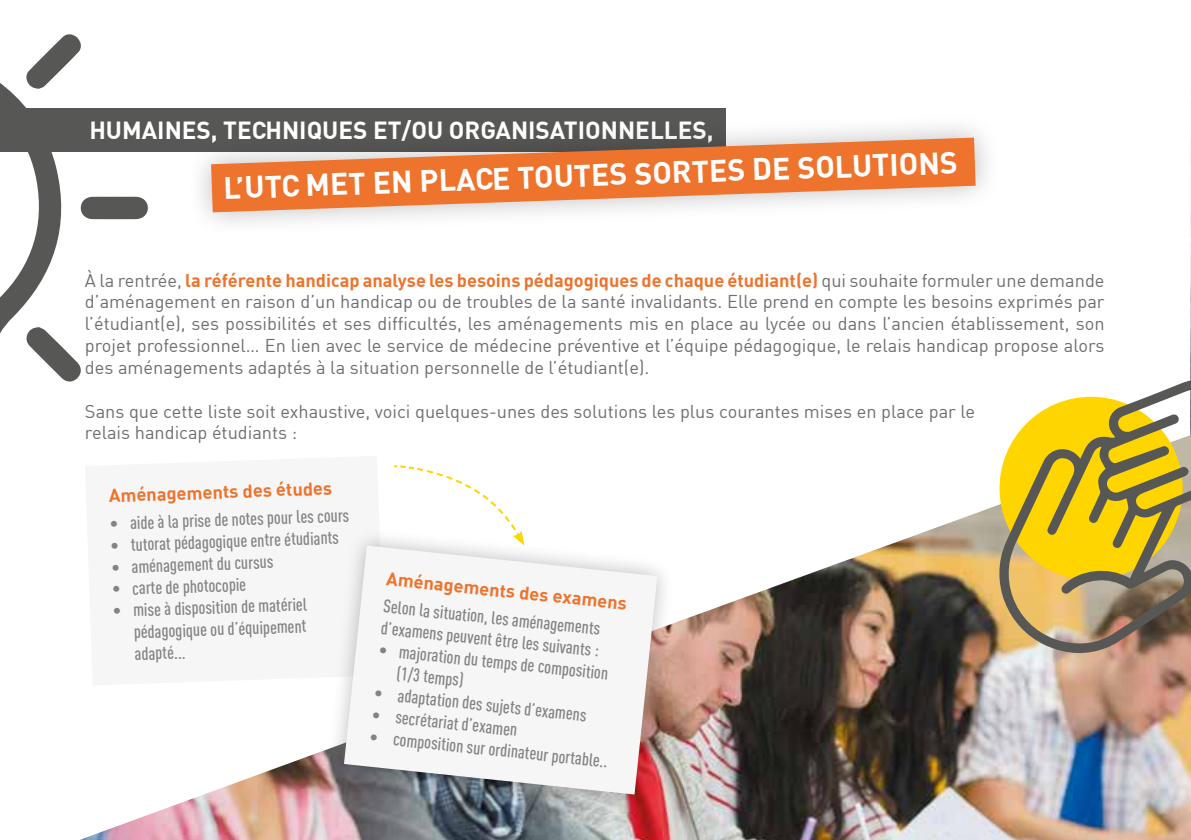
<style>
.page{position:relative;width:1191px;height:840px;background:#fff}
.page>*{position:absolute;margin:0;border:0;box-sizing:border-box;transform-origin:0 0}
.t1{font:700 30.4px "DIN";color:#fff}
.t2{font:700 24.2px "DIN";color:#fff}
.t3{font:18.2px/21.8px "DIN";color:#706f6f;text-align:justify}
.t4{font:500 18.2px/21.8px "DIN Cond";color:#838382}
.t5{font:700 18.2px "DIN";color:#ee732c}
.s1{font-weight:700;color:#ee732c}
</style>
<div class="page">
<img style="left:1190px;top:135px;width:1px;height:244px">
<div style="left:0;top:109px;width:725px;height:43px;background:#575756"></div>
<svg style="left:0;top:34px;width:148px;height:348px"></svg>
<div style="left:187px;top:113px;width:813px;height:124px;background:#000;opacity:.26"></div>
<svg style="left:211px;top:137px;width:764px;height:75px;fill:#ee732c"></svg>
<img style="left:82px;top:505px;width:1109px;height:334px">
<div style="left:326px;top:527px;width:349px;height:284px;background:#000;opacity:.26"></div>
<svg style="left:344px;top:545px;width:313px;height:249px;fill:#f6f6f6"></svg>
<svg style="left:999px;top:379px;width:192px;height:273px;background:#c6ae53"></svg>
<svg style="left:392px;top:465px;width:132px;height:80px"></svg>
<h2 class="t2" style="left:89px;top:115px;width:626px">HUMAINES, TECHNIQUES ET/OU ORGANISATIONNELLES,</h2>
<h1 class="t1" style="left:223px;top:168px;width:736px;rotate:-2deg">L’UTC MET EN PLACE TOUTES SORTES DE SOLUTIONS</h1>
<p class="t3" style="left:85px;top:268px;width:1021px">À la rentrée, <span class="s1">la référente handicap analyse les besoins pédagogiques de chaque étudiant(e)</span> qui souhaite formuler une demande d’aménagement en raison d’un handicap ou de troubles de la santé invalidants. Elle prend en compte les besoins exprimés par l’étudiant(e), ses possibilités et ses difficultés, les aménagements mis en place au lycée ou dans l’ancien établissement, son projet professionnel… En lien avec le service de médecine préventive et l’équipe pédagogique, le relais handicap propose alors des aménagements adaptés à la situation personnelle de l’étudiant(e).</p>
<p class="t3" style="left:85px;top:399px;width:891px">Sans que cette liste soit exhaustive, voici quelques-unes des solutions les plus courantes mises en place par le relais handicap étudiants :</p>
<p class="t5" style="left:109px;top:483px;width:225px;rotate:-2deg">Aménagements des études</p>
<p class="t4" style="left:109px;top:512px;width:241px;rotate:-2deg">• aide à la prise de notes pour les cours</p>
<p class="t4" style="left:110px;top:533px;width:230px;rotate:-2deg">• tutorat pédagogique entre étudiants</p>
<p class="t4" style="left:111px;top:555px;width:163px;rotate:-2deg">• aménagement du cursus</p>
<p class="t4" style="left:112px;top:577px;width:135px;rotate:-2deg">• carte de photocopie</p>
<p class="t4" style="left:133px;top:598px;width:175px;text-align:justify;text-indent:-20px;rotate:-2deg">• mise à disposition de matériel pédagogique ou d’équipement adapté...</p>
<p class="t5" style="left:388px;top:566px;width:243px;rotate:6deg">Aménagements des examens</p>
<p class="t4" style="left:385px;top:594px;width:220px;rotate:6deg">Selon la situation, les aménagements d’examens peuvent être les suivants :</p>
<p class="t4" style="left:400px;top:640px;width:212px;text-indent:-20px;rotate:6deg">• majoration du temps de composition (1/3 temps)</p>
<p class="t4" style="left:376px;top:681px;width:215px;rotate:6deg">• adaptation des sujets d’examens</p>
<p class="t4" style="left:373px;top:702px;width:147px;rotate:6deg">• secrétariat d’examen</p>
<p class="t4" style="left:371px;top:724px;width:241px;rotate:6deg">• composition sur ordinateur portable..</p>
</div>
